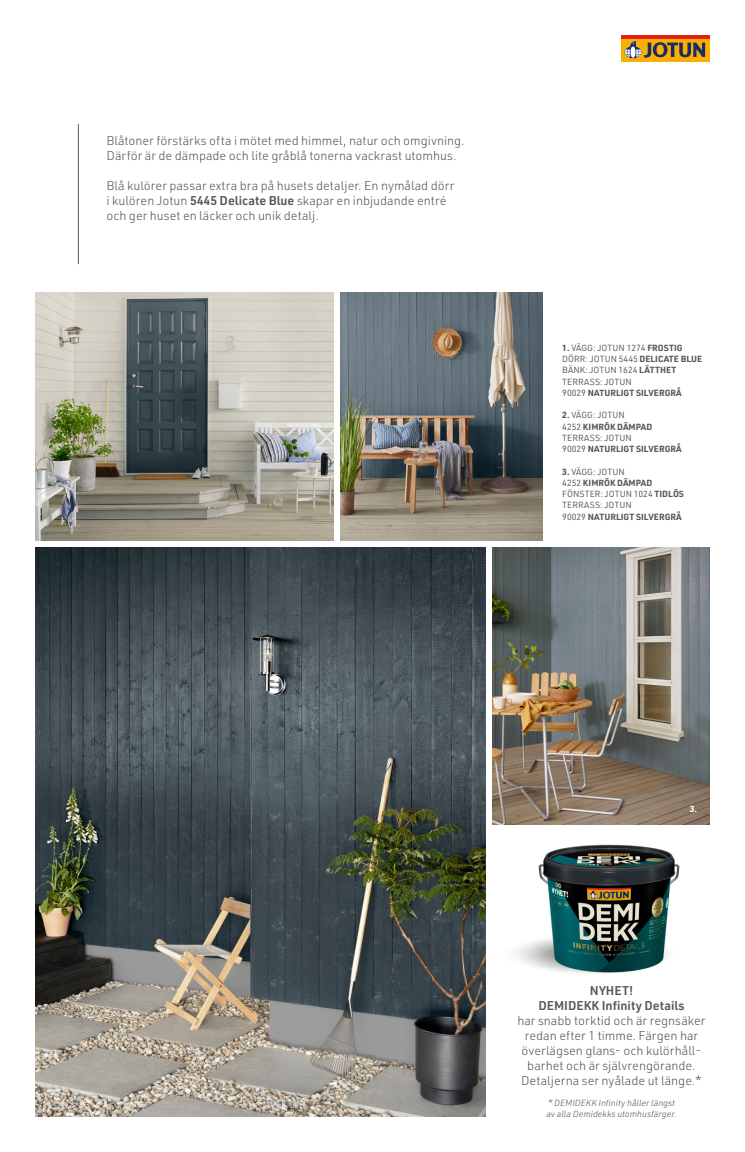
<style>
.page{position:relative;width:745px;height:1152px;background:#fff}
.page>*{position:absolute;margin:0;border:0;box-sizing:border-box;transform-origin:0 0}
.t1{font:300 12.5px/15px "URWDIN";color:#575756}
.t2{font:8.75px "URWDIN";color:#575756}
.t3{font:700 8.75px/11.2px "URWDIN";color:#575756}
.t4{font:italic 300 8.75px/10.5px "URWDIN";color:#575756}
.t5{font:700 8.75px "URWDIN";color:#fff}
.s1{font-weight:600}
.s2{font-weight:700}
.s3{font-weight:400}
</style>
<div class="page">
<img style="left:492px;top:547px;width:217px;height:277px">
<hr style="left:78px;top:124px;width:1px;height:140px;background:#575756">
<div style="left:620px;top:39px;width:89px;height:22px;background:#f9b000"></div>
<hr style="left:620px;top:35px;width:89px;height:4px;background:#e41f13">
<svg style="left:624px;top:41px;width:80px;height:17px"></svg>
<img style="left:535px;top:844px;width:145px;height:131px">
<img style="left:35px;top:292px;width:298px;height:248px">
<img style="left:35px;top:547px;width:449px;height:569px">
<img style="left:340px;top:292px;width:202px;height:248px">
<p class="t1" style="left:106px;top:133px;width:359px">Blåtoner förstärks ofta i mötet med himmel, natur och omgivning.<br>Därför är de dämpade och lite gråblå tonerna vackrast utomhus.</p>
<p class="t1" style="left:106px;top:178px;width:349px">Blå kulörer passar extra bra på husets detaljer. En nymålad dörr i kulören Jotun <span class="s1">5445 Delicate Blue</span> skapar en inbjudande entré och ger huset en läcker och unik detalj.</p>
<p class="t2" style="left:562px;top:342px;width:122px"><span class="s2">1.</span> VÄGG: JOTUN 1274 <span class="s2">FROSTIG</span></p>
<p class="t2" style="left:562px;top:353px;width:141px">DÖRR: JOTUN 5445 <span class="s2">DELICATE BLUE</span></p>
<p class="t2" style="left:562px;top:364px;width:115px">BÄNK: JOTUN 1624 <span class="s2">LÄTTHET</span></p>
<p class="t2" style="left:562px;top:376px;width:71px">TERRASS: JOTUN</p>
<p class="t3" style="left:562px;top:387px;width:121px"><span class="s3">90029</span> NATURLIGT SILVERGRÅ</p>
<p class="t3" style="left:562px;top:409px;width:91px">2. <span class="s3">VÄGG: JOTUN<br>4252</span> KIMRÖK DÄMPAD</p>
<p class="t2" style="left:562px;top:432px;width:71px">TERRASS: JOTUN</p>
<p class="t3" style="left:562px;top:443px;width:121px"><span class="s3">90029</span> NATURLIGT SILVERGRÅ</p>
<p class="t3" style="left:562px;top:465px;width:91px">3. <span class="s3">VÄGG: JOTUN<br>4252</span> KIMRÖK DÄMPAD</p>
<p class="t2" style="left:562px;top:488px;width:123px">FÖNSTER: JOTUN 1024 <span class="s2">TIDLÖS</span></p>
<p class="t2" style="left:562px;top:499px;width:71px">TERRASS: JOTUN</p>
<p class="t3" style="left:562px;top:510px;width:121px"><span class="s3">90029</span> NATURLIGT SILVERGRÅ</p>
<p class="t5" style="left:689px;top:803px;width:9px">3.</p>
<p class="t1" style="left:517px;top:983px;width:189px;text-align:center"><span class="s1">NYHET!<br>DEMIDEKK Infinity Details<br></span>har snabb torktid och är regnsäker redan efter 1 timme. Färgen har överlägsen glans- och kulörhåll&shy;barhet och är självrengörande.<br>Detaljerna ser nyålade ut länge.*</p>
<p class="t4" style="left:546px;top:1097px;width:131px">* DEMIDEKK Infinity håller längst av alla Demidekks utomhusfärger.</p>
</div>
